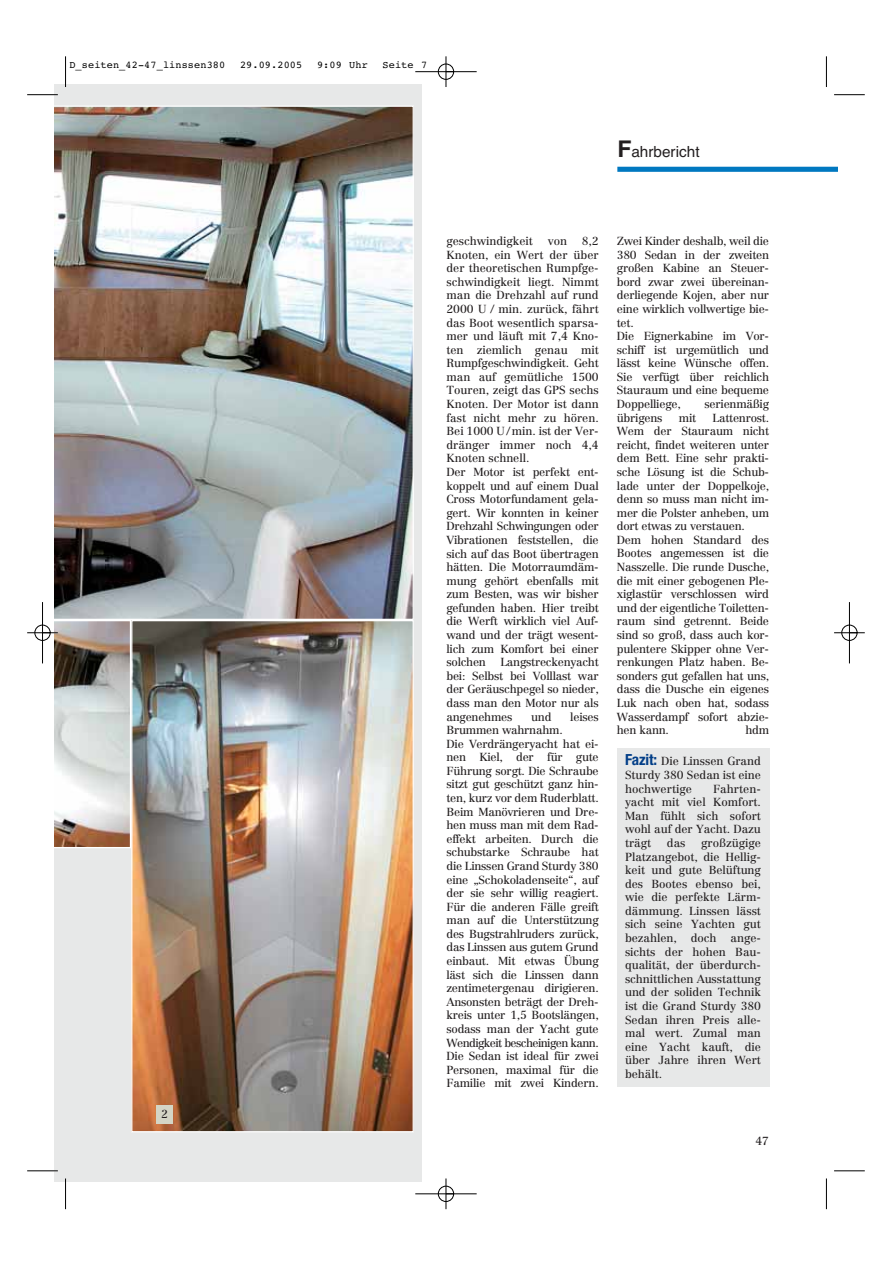
<style>
.page{position:relative;width:893px;height:1263px;background:#fff}
.page>*{position:absolute;margin:0;border:0;box-sizing:border-box;transform-origin:0 0}
.t1{font:15.3px "Helvetica";color:#231f20}
.t2{font:11.55px/13.6px "Centennial";letter-spacing:-.025em;color:#231f20}
.t3{font:11.55px "Centennial";letter-spacing:-.005em;color:#231f20}
.t4{font:10.2px "Courier";letter-spacing:.01em;color:#000}
.s1{font-weight:700;font-size:22.95px}
.s2{font-family:"Helvetica Neue";font-weight:700;font-stretch:condensed;font-size:15.3px;color:#023e88}
</style>
<div class="page">
<div style="left:617px;top:748px;width:152px;height:339px;background:#e7e8e8"></div>
<div style="left:54px;top:84px;width:367px;height:1098px;background:#e7e8e8"></div>
<svg style="left:54px;top:620px;width:77px;height:228px"></svg>
<img style="left:54px;top:106px;width:360px;height:514px">
<div style="left:617px;top:167px;width:220px;height:5px;background:#0078c0"></div>
<img style="left:133px;top:622px;width:279px;height:508px">
<div style="left:131px;top:620px;width:283px;height:512px;border:1px solid #fff"></div>
<div style="left:156px;top:1105px;width:17px;height:18px;background:#d4d5c5"></div>
<hr style="left:65px;top:56px;width:1px;height:31px;background:#000">
<hr style="left:27px;top:94px;width:31px;height:1px;background:#000">
<hr style="left:826px;top:56px;width:1px;height:31px;background:#000">
<hr style="left:834px;top:94px;width:30px;height:1px;background:#000">
<hr style="left:65px;top:1179px;width:1px;height:30px;background:#000">
<hr style="left:27px;top:1171px;width:31px;height:1px;background:#000">
<hr style="left:826px;top:1179px;width:1px;height:30px;background:#000">
<hr style="left:834px;top:1171px;width:30px;height:1px;background:#000">
<hr style="left:27px;top:632px;width:31px;height:1px;background:#fff">
<hr style="left:415px;top:71px;width:61px;height:1px;background:#000">
<hr style="left:415px;top:1194px;width:61px;height:1px;background:#000">
<hr style="left:42px;top:602px;width:1px;height:61px;background:#000">
<hr style="left:849px;top:602px;width:1px;height:61px;background:#000">
<hr style="left:445px;top:56px;width:1px;height:31px;background:#000">
<hr style="left:445px;top:1178px;width:1px;height:31px;background:#000">
<hr style="left:27px;top:633px;width:31px;height:1px;background:#000">
<hr style="left:834px;top:633px;width:30px;height:1px;background:#000">
<div style="left:438px;top:64px;width:16px;height:16px;border:1px solid #000;border-radius:50%"></div>
<div style="left:438px;top:1186px;width:16px;height:16px;border:1px solid #000;border-radius:50%"></div>
<div style="left:35px;top:625px;width:15px;height:16px;border:1px solid #000;border-radius:50%"></div>
<div style="left:841px;top:625px;width:16px;height:16px;border:1px solid #000;border-radius:50%"></div>
<p class="t4" style="left:69px;top:61px;width:157px">D_seiten_42-47_linssen380</p>
<p class="t4" style="left:240px;top:61px;width:64px">29.09.2005</p>
<p class="t4" style="left:317px;top:61px;width:52px">9:09 Uhr</p>
<p class="t4" style="left:382px;top:61px;width:46px">Seite 7</p>
<h1 class="t1" style="left:617px;top:146px;width:84px"><span class="s1">F</span>ahrbericht</h1>
<p class="t2" style="left:161px;top:1108px;width:8px">2</p>
<p class="t3" style="left:446px;top:236px;width:88px">geschwindigkeit</p>
<p class="t2" style="left:547px;top:235px;width:21px">von</p>
<p class="t2" style="left:446px;top:235px;width:154px;text-indent:135px">8,2<br>Knoten, ein Wert der über der theoretischen Rumpfge&shy;schwindigkeit liegt. Nimmt man die Drehzahl auf rund<br>2000 U / min. zurück, fährt das Boot wesentlich sparsa&shy;mer und läuft mit 7,4 Kno&shy;ten ziemlich genau mit<br>Rumpfgeschwindigkeit. Geht man auf gemütliche 1500<br>Touren, zeigt das GPS sechs<br>Knoten. Der Motor ist dann fast nicht mehr zu hören.<br>Bei 1000 U / min. ist der Ver&shy;dränger immer noch 4,4<br>Knoten schnell.<br>Der Motor ist perfekt ent&shy;koppelt und auf einem Dual<br>Cross Motorfundament gela&shy;gert. Wir konnten in keiner<br>Drehzahl Schwingungen oder<br>Vibrationen feststellen, die sich auf das Boot übertragen hätten. Die Motorraumdäm&shy;mung gehört ebenfalls mit zum Besten, was wir bisher gefunden haben. Hier treibt die Werft wirklich viel Auf&shy;wand und der trägt wesent&shy;lich zum Komfort bei einer solchen</p>
<p class="t2" style="left:446px;top:656px;width:154px;text-align:justify;text-indent:54px">Langstreckenyacht bei: Selbst bei Volllast war der Geräuschpegel so nieder, dass man den Motor nur als angenehmes</p>
<p class="t2" style="left:531px;top:711px;width:22px">und</p>
<p class="t2" style="left:570px;top:711px;width:30px">leises</p>
<p class="t2" style="left:446px;top:724px;width:154px">Brummen wahrnahm.<br>Die Verdrängeryacht hat ei&shy;nen Kiel, der für gute<br>Führung sorgt. Die Schraube sitzt gut geschützt ganz hin&shy;ten, kurz vor dem Ruderblatt.<br>Beim Manövrieren und Dre&shy;hen muss man mit dem Rad&shy;effekt arbeiten. Durch die schubstarke Schraube hat die Linssen Grand Sturdy 380 eine „Schokoladenseite“, auf der sie sehr willig reagiert.<br>Für die anderen Fälle greift man auf die Unterstützung des Bugstrahlruders zurück, das Linssen aus gutem Grund einbaut. Mit etwas Übung läst sich die Linssen dann zentimetergenau dirigieren.<br>Ansonsten beträgt der Dreh&shy;kreis unter 1,5 Bootslängen, sodass man der Yacht gute<br>Wendigkeit bescheinigen kann.<br>Die Sedan ist ideal für zwei<br>Personen, maximal für die<br>Familie mit zwei Kindern.</p>
<p class="t2" style="left:617px;top:235px;width:154px">Zwei Kinder deshalb, weil die<br>380 Sedan in der zweiten großen Kabine an Steuer&shy;bord zwar zwei übereinan&shy;derliegende Kojen, aber nur eine wirklich vollwertige bie&shy;tet.<br>Die Eignerkabine im Vor&shy;schiff ist urgemütlich und lässt keine Wünsche offen.<br>Sie verfügt über reichlich<br>Stauraum und eine bequeme<br>Doppelliege,</p>
<p class="t2" style="left:704px;top:398px;width:66px">serienmäßig</p>
<p class="t2" style="left:617px;top:412px;width:47px">übrigens</p>
<p class="t2" style="left:679px;top:412px;width:19px">mit</p>
<p class="t2" style="left:617px;top:412px;width:154px;text-indent:96px">Lattenrost.<br>Wem der Stauraum nicht reicht, findet weiteren unter dem Bett. Eine sehr prakti&shy;sche Lösung ist die Schub&shy;lade unter der Doppelkoje, denn so muss man nicht im&shy;mer die Polster anheben, um dort etwas zu verstauen.<br>Dem hohen Standard des<br>Bootes angemessen ist die<br>Nasszelle. Die runde Dusche, die mit einer gebogenen Ple&shy;xiglastür verschlossen wird und der eigentliche Toiletten&shy;raum sind getrennt. Beide sind so groß, dass auch kor&shy;pulentere Skipper ohne Ver&shy;renkungen Platz haben. Be&shy;sonders gut gefallen hat uns, dass die Dusche ein eigenes<br>Luk nach oben hat, sodass<br>Wasserdampf sofort abzie&shy;hen kann.</p>
<p class="t2" style="left:745px;top:724px;width:25px">hdm</p>
<p class="t2" style="left:625px;top:755px;width:137px;text-align:justify"><span class="s2">Fazit:</span> Die Linssen Grand Sturdy 380 Sedan ist eine hochwertige</p>
<p class="t2" style="left:625px;top:783px;width:137px;text-align:justify;text-indent:88px">Fahrten&shy;yacht mit viel Komfort.<br>Man fühlt sich sofort wohl auf der Yacht. Dazu trägt</p>
<p class="t2" style="left:625px;top:837px;width:137px;text-align:justify;text-indent:76px">großzügige Platzangebot, die Hellig&shy;keit und gute Belüftung des Bootes ebenso bei, wie die perfekte Lärm&shy;dämmung. Linssen lässt sich seine Yachten gut bezahlen, doch ange&shy;sichts der hohen Bau&shy;qualität, der überdurch&shy;schnittlichen Ausstattung und der soliden Technik ist die Grand Sturdy 380<br>Sedan ihren Preis alle&shy;mal wert. Zumal man eine Yacht kauft, die über Jahre ihren Wert behält.</p>
<p class="t2" style="left:667px;top:837px;width:20px">das</p>
<p class="t2" style="left:755px;top:1135px;width:15px">47</p>
</div>
